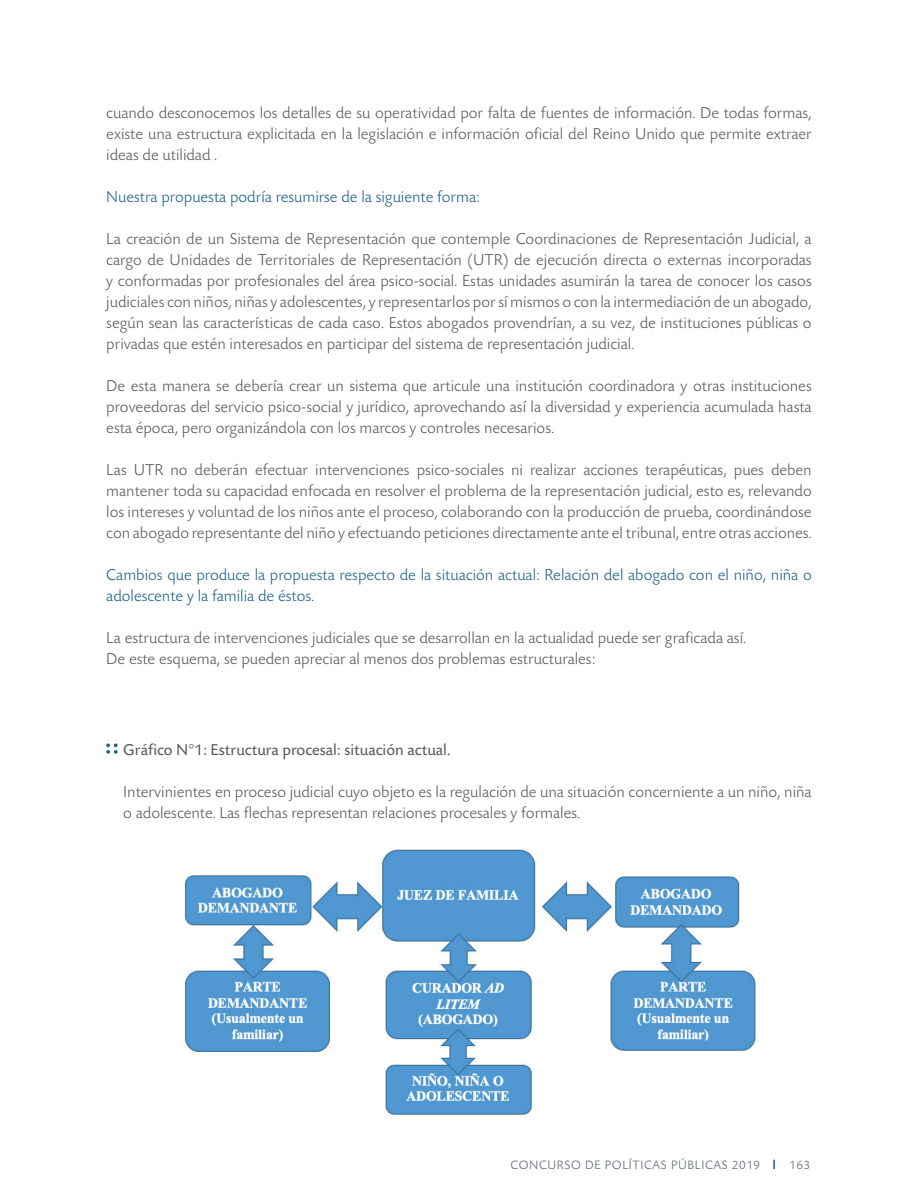
<style>
.page{position:relative;width:918px;height:1188px;background:#fff}
.page>*{position:absolute;margin:0;border:0;box-sizing:border-box;transform-origin:0 0}
.t1{font:300 16.5px/21px "Today SB";color:#57585a;text-align:justify}
.t2{font:300 16.5px/21px "Today SB";color:#186186}
.t3{font:16.5px "Today SB";color:#57585a}
.t4{font:300 12.75px "Today SB";letter-spacing:.05em;color:#55636c}
</style>
<div class="page">
<svg style="left:773px;top:1160px;width:2px;height:9px"></svg>
<svg style="left:106px;top:743px;width:12px;height:11px"></svg>
<img style="left:185px;top:849px;width:571px;height:266px">
<p class="t1" style="left:106px;top:103px;width:707px">cuando desconocemos los detalles de su operatividad por falta de fuentes de información. De todas formas, existe una estructura explicitada en la legislación e información oficial del Reino Unido que permite extraer ideas de utilidad .</p>
<p class="t2" style="left:106px;top:187px;width:375px">Nuestra propuesta podría resumirse de la siguiente forma:</p>
<p class="t1" style="left:106px;top:229px;width:707px">La creación de un Sistema de Representación que contemple Coordinaciones de Representación Judicial, a cargo de Unidades de Territoriales de Representación (UTR) de ejecución directa o externas incorporadas y conformadas por profesionales del área psico-social. Estas unidades asumirán la tarea de conocer los casos judiciales con niños, niñas y adolescentes, y representarlos por sí mismos o con la intermediación de un abogado, según sean las características de cada caso. Estos abogados provendrían, a su vez, de instituciones públicas o privadas que estén interesados en participar del sistema de representación judicial.</p>
<p class="t1" style="left:106px;top:376px;width:707px">De esta manera se debería crear un sistema que articule una institución coordinadora y otras instituciones proveedoras del servicio psico-social y jurídico, aprovechando así la diversidad y experiencia acumulada hasta esta época, pero organizándola con los marcos y controles necesarios.</p>
<p class="t1" style="left:106px;top:460px;width:707px">Las UTR no deberán efectuar intervenciones psico-sociales ni realizar acciones terapéuticas, pues deben mantener toda su capacidad enfocada en resolver el problema de la representación judicial, esto es, relevando los intereses y voluntad de los niños ante el proceso, colaborando con la producción de prueba, coordinándose con abogado representante del niño y efectuando peticiones directamente ante el tribunal, entre otras acciones.</p>
<p class="t2" style="left:106px;top:565px;width:707px">Cambios que produce la propuesta respecto de la situación actual: Relación del abogado con el niño, niña o adolescente y la familia de éstos.</p>
<p class="t1" style="left:106px;top:628px;width:641px">La estructura de intervenciones judiciales que se desarrollan en la actualidad puede ser graficada así.<br>De este esquema, se pueden apreciar al menos dos problemas estructurales:</p>
<p class="t3" style="left:123px;top:741px;width:329px">Gráfico N°1: Estructura procesal: situación actual.</p>
<p class="t1" style="left:123px;top:782px;width:690px">Intervinientes en proceso judicial cuyo objeto es la regulación de una situación concerniente a un niño, niña o adolescente. Las flechas representan relaciones procesales y formales.</p>
<p class="t4" style="left:511px;top:1158px;width:251px">CONCURSO DE POLÍTICAS PÚBLICAS 2019</p>
<p class="t4" style="left:789px;top:1158px;width:22px">163</p>
</div>
